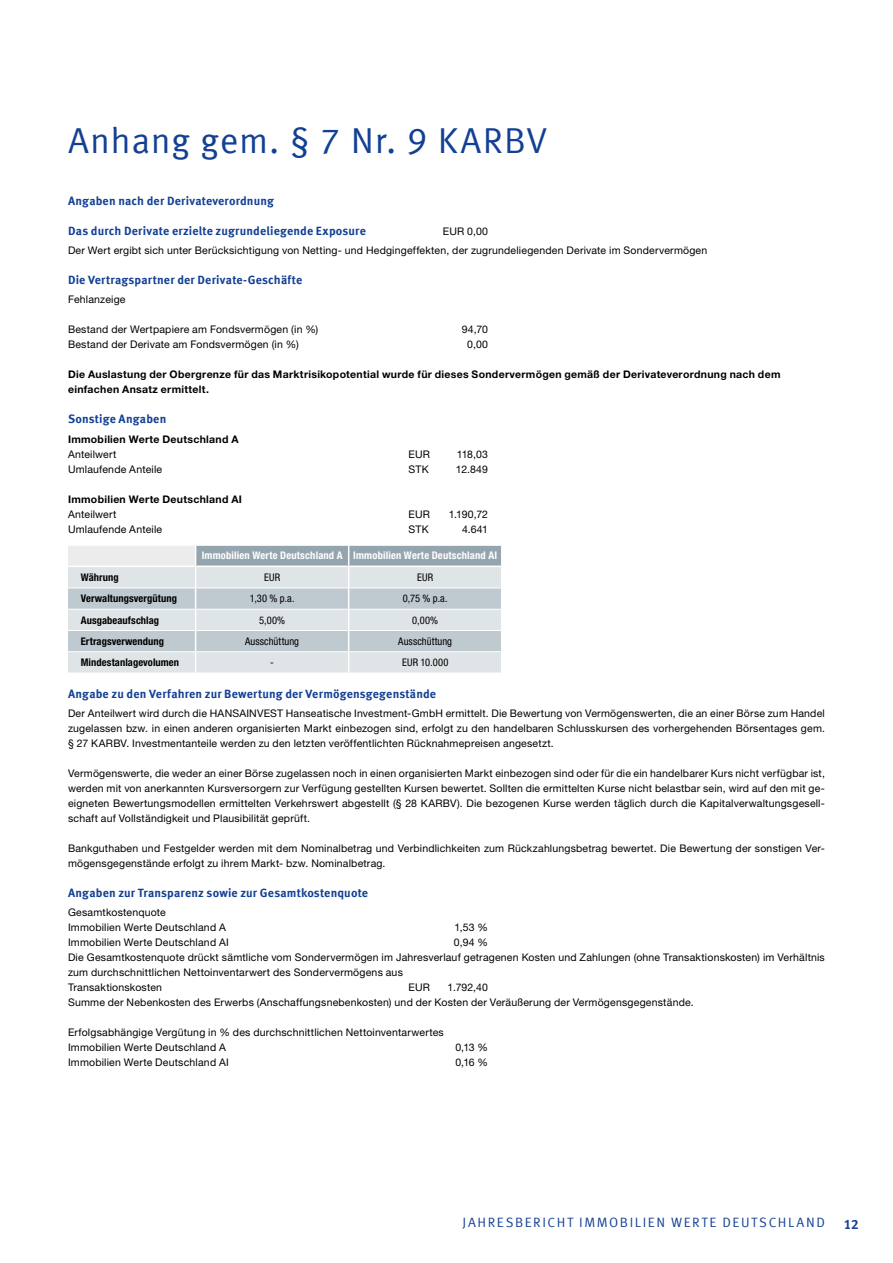
<style>
.page{position:relative;width:893px;height:1263px;background:#fff}
.page>*{position:absolute;margin:0;border:0;box-sizing:border-box;transform-origin:0 0}
.t1{font:36px "Meta Offc Pro Norm";letter-spacing:.025em;color:#134094}
.t2{font:13.5px "Meta Offc Pro Norm";letter-spacing:.12em;color:#134094}
.t3{font:700 13.5px "Meta Offc Pro";color:#134094}
.t4{font:700 12px "Meta Offc Pro";letter-spacing:.01em;color:#134094}
.t5{font:10.5px/15px "Helvetica Neue LTW1 G";letter-spacing:.02em;color:#000}
.t6{font:700 10.5px/15px "Helvetica Neue LTW1 G";letter-spacing:.03em;color:#000}
.t7{font:700 condensed 10.5px "Helvetica Neue LTW1 G";letter-spacing:.01em;color:#000}
.t8{font:condensed 10.5px "Helvetica Neue LTW1 G";letter-spacing:.01em;color:#000}
.t9{font:700 condensed 10.5px "Helvetica Neue LTW1 G";letter-spacing:.02em;color:#fff}
</style>
<div class="page">
<svg style="left:68px;top:545px;width:434px;height:128px;background:#cfd6db"></svg>
<h1 class="t1" style="left:68px;top:113px;width:481px">ANHANG GEM. § 7 N R. 9 KARBV</h1>
<p class="t4" style="left:68px;top:191px;width:207px">Angaben nach der Derivateverordnung</p>
<p class="t4" style="left:68px;top:221px;width:299px">Das durch Derivate erzielte zugrundeliegende Exposure</p>
<p class="t5" style="left:68px;top:221px;width:641px;line-height:19.2px;text-indent:375px">EUR 0,00<br>Der Wert ergibt sich unter Berücksichtigung von Netting- und Hedgingeffekten, der zugrundeliegenden Derivate im Sondervermögen</p>
<p class="t4" style="left:68px;top:270px;width:236px">Die Vertragspartner der Derivate-Geschäfte</p>
<p class="t5" style="left:68px;top:292px;width:59px">Fehlanzeige</p>
<p class="t5" style="left:68px;top:322px;width:252px">Bestand der Wertpapiere am Fondsvermögen (in %)</p>
<p class="t5" style="left:462px;top:322px;width:28px">94,70</p>
<p class="t5" style="left:68px;top:337px;width:232px">Bestand der Derivate am Fondsvermögen (in %)</p>
<p class="t5" style="left:467px;top:337px;width:22px">0,00</p>
<p class="t6" style="left:68px;top:367px;width:714px">Die Auslastung der Obergrenze für das Marktrisikopotential wurde für dieses Sondervermögen gemäß der Derivateverordnung nach dem einfachen Ansatz ermittelt.</p>
<p class="t4" style="left:68px;top:410px;width:100px">Sonstige Angaben</p>
<p class="t6" style="left:68px;top:431px;width:172px">Immobilien Werte Deutschland A</p>
<p class="t5" style="left:68px;top:446px;width:50px">Anteilwert</p>
<p class="t5" style="left:409px;top:446px;width:23px">EUR</p>
<p class="t5" style="left:457px;top:446px;width:33px">118,03</p>
<p class="t5" style="left:68px;top:461px;width:96px">Umlaufende Anteile</p>
<p class="t5" style="left:409px;top:461px;width:22px">STK</p>
<p class="t5" style="left:456px;top:461px;width:34px">12.849</p>
<p class="t6" style="left:68px;top:491px;width:175px">Immobilien Werte Deutschland AI</p>
<p class="t5" style="left:68px;top:506px;width:50px">Anteilwert</p>
<p class="t5" style="left:409px;top:506px;width:23px">EUR</p>
<p class="t5" style="left:449px;top:506px;width:41px">1.190,72</p>
<p class="t5" style="left:68px;top:521px;width:96px">Umlaufende Anteile</p>
<p class="t5" style="left:409px;top:521px;width:22px">STK</p>
<p class="t5" style="left:462px;top:521px;width:28px">4.641</p>
<p class="t9" style="left:202px;top:549px;width:297px">Immobilien Werte Deutschland A Immobilien Werte Deutschland AI</p>
<p class="t7" style="left:81px;top:571px;width:39px">Währung</p>
<p class="t8" style="left:264px;top:571px;width:18px">EUR</p>
<p class="t8" style="left:417px;top:571px;width:18px">EUR</p>
<p class="t7" style="left:81px;top:592px;width:98px">Verwaltungsvergütung</p>
<p class="t8" style="left:250px;top:592px;width:46px">1,30 % p.a.</p>
<p class="t8" style="left:403px;top:592px;width:46px">0,75 % p.a.</p>
<p class="t7" style="left:81px;top:614px;width:80px">Ausgabeaufschlag</p>
<p class="t8" style="left:259px;top:614px;width:28px">5,00%</p>
<p class="t8" style="left:412px;top:614px;width:28px">0,00%</p>
<p class="t7" style="left:81px;top:635px;width:85px">Ertragsverwendung</p>
<p class="t8" style="left:245px;top:635px;width:55px">Ausschüttung</p>
<p class="t8" style="left:398px;top:635px;width:55px">Ausschüttung</p>
<p class="t7" style="left:81px;top:656px;width:100px">Mindestanlagevolumen</p>
<p class="t8" style="left:270px;top:656px;width:5px">-</p>
<p class="t8" style="left:402px;top:656px;width:48px">EUR 10.000</p>
<p class="t4" style="left:68px;top:684px;width:370px">Angabe zu den Verfahren zur Bewertung der Vermögensgegenstände</p>
<p class="t5" style="left:68px;top:705px;width:758px;text-align:justify">Der Anteilwert wird durch die HANSAINVEST Hanseatische Investment-GmbH ermittelt. Die Bewertung von Vermögenswerten, die an einer Börse zum Handel zugelassen bzw. in einen anderen organisierten Markt einbezogen sind, erfolgt zu den handelbaren Schlusskursen des vorhergehenden Börsentages gem. § 27 KARBV. Investmentanteile werden zu den letzten veröffentlichten Rücknahmepreisen angesetzt.</p>
<p class="t5" style="left:68px;top:765px;width:758px;text-align:justify">Vermögenswerte, die weder an einer Börse zugelassen noch in einen organisierten Markt einbezogen sind oder für die ein handelbarer Kurs nicht verfügbar ist, werden mit von anerkannten Kursversorgern zur Verfügung gestellten Kursen bewertet. Sollten die ermittelten Kurse nicht belastbar sein, wird auf den mit ge&shy;eigneten Bewertungsmodellen ermittelten Verkehrswert abgestellt (§ 28 KARBV). Die bezogenen Kurse werden täglich durch die Kapitalverwaltungsgesell&shy;schaft auf Vollständigkeit und Plausibilität geprüft.</p>
<p class="t5" style="left:68px;top:840px;width:758px">Bankguthaben und Festgelder werden mit dem Nominalbetrag und Verbindlichkeiten zum Rückzahlungsbetrag bewertet. Die Bewertung der sonstigen Ver&shy;mögensgegenstände erfolgt zu ihrem Markt- bzw. Nominalbetrag.</p>
<p class="t4" style="left:68px;top:883px;width:302px">Angaben zur Transparenz sowie zur Gesamtkostenquote</p>
<p class="t5" style="left:68px;top:905px;width:159px">Gesamtkostenquote<br>Immobilien Werte Deutschland A</p>
<p class="t5" style="left:454px;top:920px;width:35px">1,53 %</p>
<p class="t5" style="left:68px;top:935px;width:758px;text-indent:386px">0,94 %<br>Die Gesamtkostenquote drückt sämtliche vom Sondervermögen im Jahresverlauf getragenen Kosten und Zahlungen (ohne Transaktionskosten) im Verhältnis zum durchschnittlichen Nettoinventarwert des Sondervermögens aus<br>Transaktionskosten</p>
<p class="t5" style="left:68px;top:935px;width:162px">Immobilien Werte Deutschland AI</p>
<p class="t5" style="left:409px;top:980px;width:23px">EUR</p>
<p class="t5" style="left:68px;top:980px;width:627px;text-indent:380px">1.792,40<br>Summe der Nebenkosten des Erwerbs (Anschaffungsnebenkosten) und der Kosten der Veräußerung der Vermögensgegenstände.</p>
<p class="t5" style="left:68px;top:1025px;width:377px">Erfolgsabhängige Vergütung in % des durchschnittlichen Nettoinventarwertes<br>Immobilien Werte Deutschland A</p>
<p class="t5" style="left:455px;top:1040px;width:34px">0,13 %</p>
<p class="t5" style="left:68px;top:1055px;width:162px">Immobilien Werte Deutschland AI</p>
<p class="t5" style="left:455px;top:1055px;width:34px">0,16 %</p>
<p class="t2" style="left:463px;top:1211px;width:133px">JAHRESBERICHT IMMOBI</p>
<p class="t2" style="left:635px;top:1211px;width:58px">LIEN WERTE</p>
<p class="t2" style="left:722px;top:1211px;width:39px">DEUTSCH</p>
<p class="t2" style="left:788px;top:1211px;width:36px">LAND</p>
<p class="t3" style="left:844px;top:1214px;width:17px">12</p>
</div>
